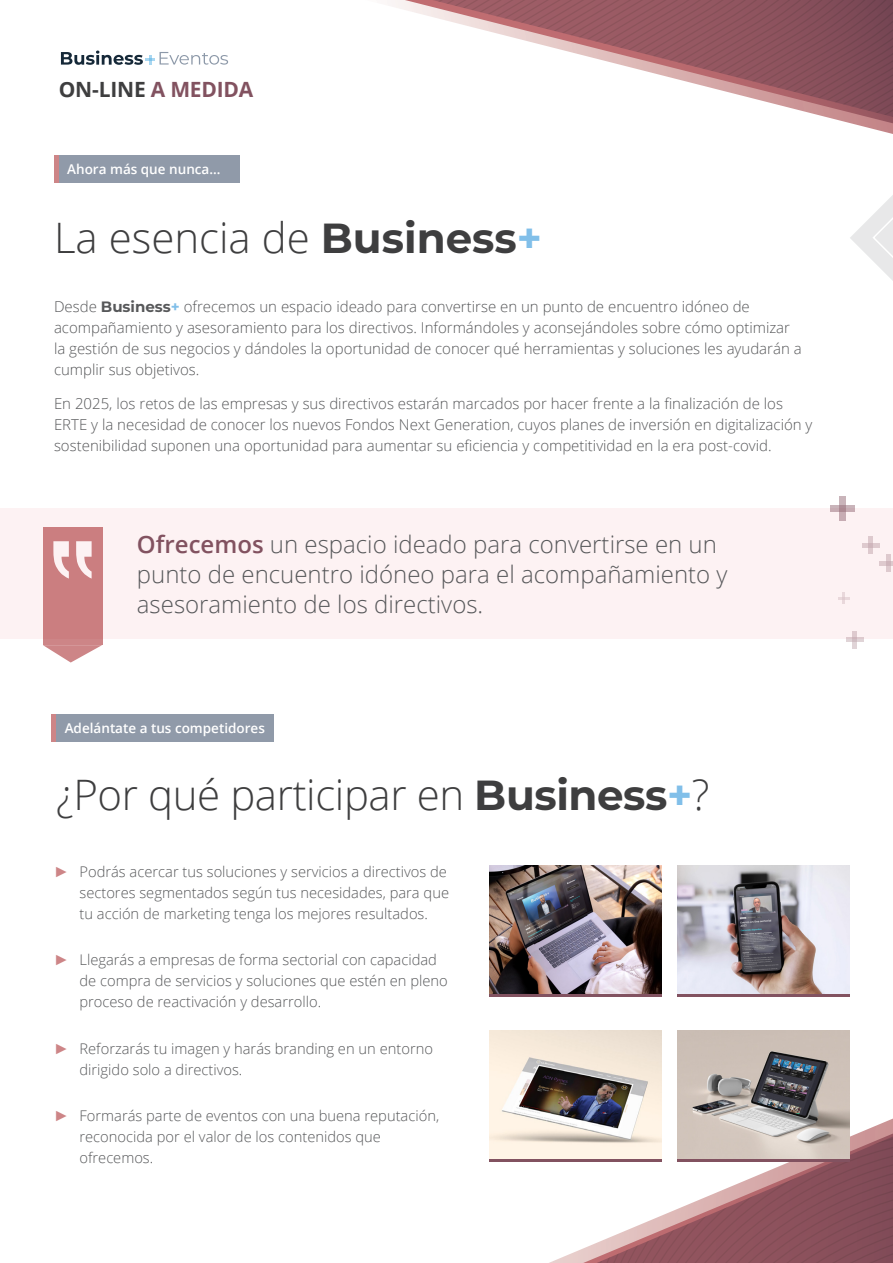
<style>
.page{position:relative;width:893px;height:1263px;background:#fff}
.page>*{position:absolute;margin:0;border:0;box-sizing:border-box;transform-origin:0 0}
.t1{font:300 42px "Open Sans";letter-spacing:-.01em;color:#3e3e3f}
.t2{font:300 24px/30px "Open Sans";color:#57585a}
.t3{font:700 21px "Open Sans";letter-spacing:-.01em;color:#3e3e3f}
.Body{font:300 15px/21px "Open Sans";color:#57585a}
.t4{font:300 14.7px/21px "Open Sans";color:#57585a}
.Sección{font:600 13.5px "Open Sans";color:#fff}
.s1{color:#825260}
.s2{font-family:"Montserrat";font-weight:100}
.s3{font-family:"Montserrat";font-weight:100;color:#81bfe9}
.s4{font-weight:600;color:#825260}
.s5{font-family:"Arial";font-weight:400;color:#cd8587}
</style>
<div class="page">
<svg style="left:850px;top:195px;width:43px;height:86px"></svg>
<svg style="left:391px;top:0;width:502px;height:134px"></svg>
<div style="left:0;top:508px;width:893px;height:130px;background:#fdf2f3"></div>
<div style="left:43px;top:527px;width:59px;height:118px;background:#cb7e80"></div>
<svg style="left:852px;top:631px;width:5px;height:18px"></svg>
<svg style="left:846px;top:638px;width:17px;height:4px"></svg>
<svg style="left:43px;top:645px;width:59px;height:17px"></svg>
<svg style="left:526px;top:1041px;width:367px;height:222px"></svg>
<svg style="left:61px;top:51px;width:167px;height:14px"></svg>
<div style="left:59px;top:156px;width:181px;height:27px;background:#909aa9"></div>
<div style="left:54px;top:156px;width:5px;height:27px;background:#cd8587"></div>
<div style="left:56px;top:714px;width:217px;height:27px;background:#909aa9"></div>
<hr style="left:52px;top:714px;width:4px;height:27px;background:#cd8587">
<svg style="left:839px;top:496px;width:7px;height:24px"></svg>
<svg style="left:830px;top:505px;width:25px;height:6px"></svg>
<div style="left:886px;top:555px;width:5px;height:17px;background:#decace"></div>
<svg style="left:880px;top:561px;width:13px;height:5px"></svg>
<svg style="left:838px;top:593px;width:11px;height:11px"></svg>
<hr style="left:869px;top:536px;width:4px;height:18px;background:#decace">
<svg style="left:862px;top:543px;width:18px;height:5px"></svg>
<img style="left:490px;top:865px;width:172px;height:129px">
<img style="left:490px;top:1030px;width:172px;height:129px">
<img style="left:677px;top:865px;width:172px;height:129px">
<img style="left:677px;top:1030px;width:172px;height:129px">
<hr style="left:490px;top:994px;width:172px;height:2px;background:#825260">
<hr style="left:490px;top:1159px;width:172px;height:2px;background:#825260">
<hr style="left:677px;top:994px;width:172px;height:2px;background:#825260">
<hr style="left:677px;top:1159px;width:172px;height:2px;background:#825260">
<h3 class="t3" style="left:59px;top:75px;width:196px">ON-LINE <span class="s1">A MEDIDA</span></h3>
<p class="Sección" style="left:67px;top:160px;width:155px">Ahora más que nunca...</p>
<p class="t1" style="left:54px;top:208px;width:489px">La esencia de <span class="s2">Business</span><span class="s3">+</span></p>
<p class="Body" style="left:54px;top:295px;width:749px">Desde <span class="s2">Business</span><span class="s3">+</span> ofrecemos un espacio ideado para convertirse en un punto de encuentro idóneo de acompañamiento y asesoramiento para los directivos. Informándoles y aconsejándoles sobre cómo optimizar la gestión de sus negocios y dándoles la oportunidad de conocer qué herramientas y soluciones les ayudarán a cumplir sus objetivos.</p>
<p class="Body" style="left:54px;top:392px;width:760px">En 2025, los retos de las empresas y sus directivos estarán marcados por hacer frente a la finalización de los<br>ERTE y la necesidad de conocer los nuevos Fondos Next Generation, cuyos planes de inversión en digitalización y sostenibilidad suponen una oportunidad para aumentar su eficiencia y competitividad en la era post-covid.</p>
<p class="t2" style="left:137px;top:528px;width:592px"><span class="s4">Ofrecemos</span> un espacio ideado para convertirse en un punto de encuentro idóneo para el acompañamiento y asesoramiento de los directivos.</p>
<p class="Sección" style="left:65px;top:719px;width:202px">Adelántate a tus competidores</p>
<p class="t1" style="left:56px;top:766px;width:655px">¿Por qué participar en <span class="s2">Business</span><span class="s3">+</span>?</p>
<p class="t4" style="left:80px;top:860px;width:371px;text-indent:-26px"><span class="s5">►</span> Podrás acercar tus soluciones y servicios a directivos de sectores segmentados según tus necesidades, para que tu acción de marketing tenga los mejores resultados.</p>
<p class="t4" style="left:80px;top:949px;width:370px;text-indent:-26px"><span class="s5">►</span> Llegarás a empresas de forma sectorial con capacidad de compra de servicios y soluciones que estén en pleno proceso de reactivación y desarrollo.</p>
<p class="t4" style="left:80px;top:1037px;width:355px;text-indent:-26px"><span class="s5">►</span> Reforzarás tu imagen y harás branding en un entorno dirigido solo a directivos.</p>
<p class="t4" style="left:80px;top:1105px;width:361px;text-indent:-26px"><span class="s5">►</span> Formarás parte de eventos con una buena reputación, reconocida por el valor de los contenidos que ofrecemos.</p>
</div>
